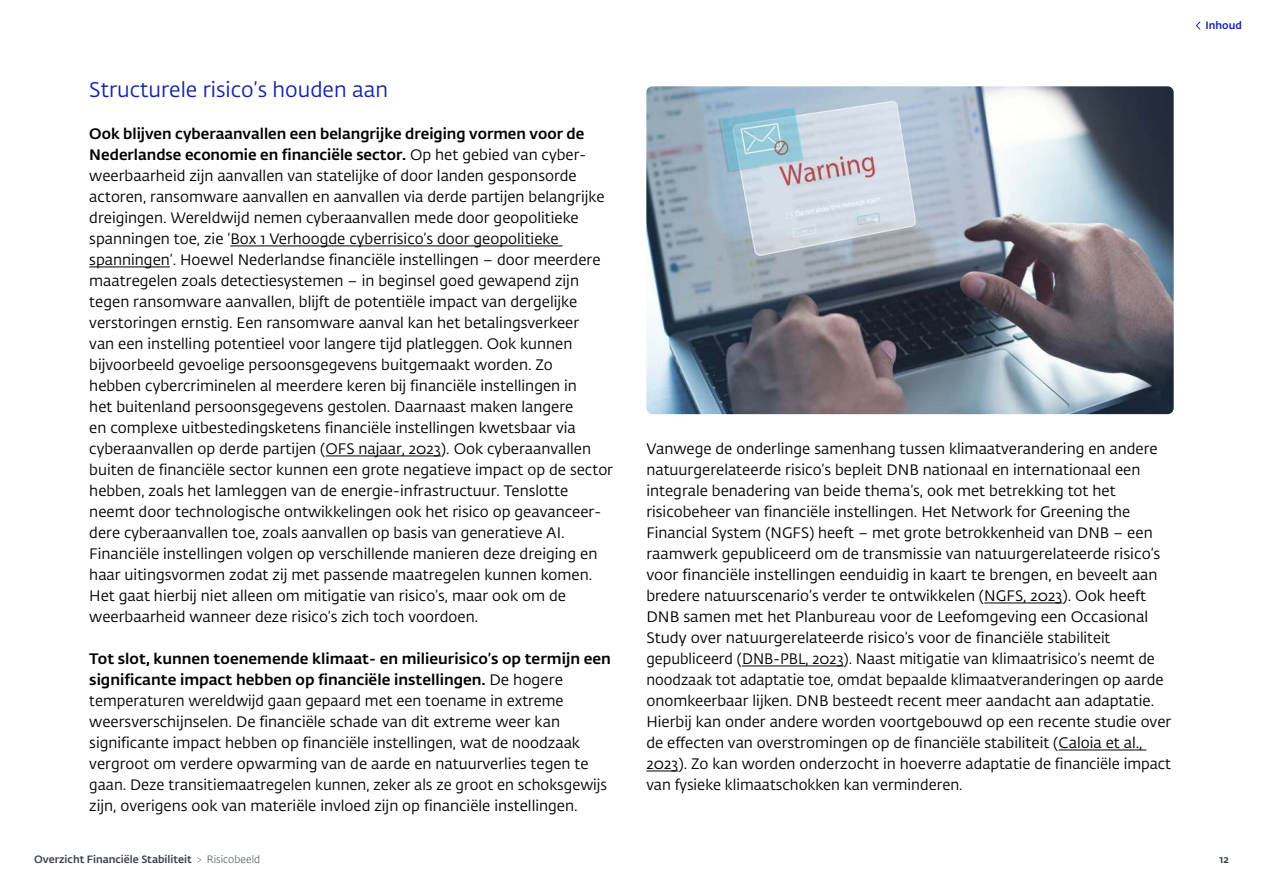
<style>
.page{position:relative;width:1263px;height:893px;background:#fff}
.page>*{position:absolute;margin:0;border:0;box-sizing:border-box;transform-origin:0 0}
.H3_Kop_2{font:21px "DNB Fedra";color:#1226aa}
.P_Broodtekst{font:15px/21px "DNB Fedra";color:#000}
.t1{font:500 10.5px "DNB Fedra";color:#3a4250}
.t2{font:300 10.5px "DNB Fedra";color:#3a4250}
.P_Layout_Tab{font:500 10.5px "DNB Fedra";color:#1226aa}
.s1{font-weight:500}
</style>
<div class="page">
<svg style="left:1196px;top:21px;width:5px;height:9px"></svg>
<hr style="left:230px;top:246px;width:333px;height:1px;background:#000">
<hr style="left:89px;top:267px;width:81px;height:1px;background:#000">
<hr style="left:326px;top:456px;width:115px;height:1px;background:#000">
<hr style="left:984px;top:603px;width:78px;height:1px;background:#000">
<hr style="left:742px;top:666px;width:102px;height:1px;background:#000">
<hr style="left:1059px;top:750px;width:87px;height:1px;background:#000">
<hr style="left:646px;top:771px;width:32px;height:1px;background:#000">
<img style="left:646px;top:86px;width:528px;height:328px">
<h3 class="H3_Kop_2" style="left:89px;top:77px;width:300px">Structurele risico’s houden aan</h3>
<p class="P_Broodtekst" style="left:89px;top:124px;width:525px"><span class="s1">Ook blijven cyberaanvallen een belangrijke dreiging vormen voor de Nederlandse economie en financiële sector.</span> Op het gebied van cyber&shy;weerbaarheid zijn aanvallen van statelijke of door landen gesponsorde actoren, ransomware aanvallen en aanvallen via derde partijen belangrijke dreigingen. Wereldwijd nemen cyberaanvallen mede door geopolitieke spanningen toe, zie ‘Box 1 Verhoogde cyberrisico’s door geopolitieke spanningen’. Hoewel Nederlandse financiële instellingen – door meerdere maatregelen zoals detectiesystemen – in beginsel goed gewapend zijn tegen ransomware aanvallen, blijft de potentiële impact van dergelijke verstoringen ernstig. Een ransomware aanval kan het betalingsverkeer<br>van een instelling potentieel voor langere tijd platleggen. Ook kunnen bijvoorbeeld gevoelige persoonsgegevens buitgemaakt worden. Zo<br>hebben cybercriminelen al meerdere keren bij financiële instellingen in<br>het buitenland persoonsgegevens gestolen. Daarnaast maken langere<br>en complexe uitbestedingsketens financiële instellingen kwetsbaar via cyberaanvallen op derde partijen (OFS najaar, 2023). Ook cyberaanvallen buiten de financiële sector kunnen een grote negatieve impact op de sector hebben, zoals het lamleggen van de energie-infrastructuur. Tenslotte neemt door technologische ontwikkelingen ook het risico op geavanceer&shy;dere cyberaanvallen toe, zoals aanvallen op basis van generatieve AI.<br>Financiële instellingen volgen op verschillende manieren deze dreiging en haar uitingsvormen zodat zij met passende maatregelen kunnen komen.<br>Het gaat hierbij niet alleen om mitigatie van risico’s, maar ook om de weerbaarheid wanneer deze risico’s zich toch voordoen.</p>
<p class="P_Broodtekst" style="left:89px;top:649px;width:523px"><span class="s1">Tot slot, kunnen toenemende klimaat- en milieurisico’s op termijn een significante impact hebben op financiële instellingen.</span> De hogere temperaturen wereldwijd gaan gepaard met een toename in extreme weersverschijnselen. De financiële schade van dit extreme weer kan significante impact hebben op financiële instellingen, wat de noodzaak vergroot om verdere opwarming van de aarde en natuurverlies tegen te gaan. Deze transitiemaatregelen kunnen, zeker als ze groot en schoksgewijs zijn, overigens ook van materiële invloed zijn op financiële instellingen.</p>
<p class="P_Broodtekst" style="left:646px;top:439px;width:526px">Vanwege de onderlinge samenhang tussen klimaatverandering en andere natuurgerelateerde risico’s bepleit DNB nationaal en internationaal een integrale benadering van beide thema’s, ook met betrekking tot het risicobeheer van financiële instellingen. Het Network for Greening the Financial System (NGFS) heeft – met grote betrokkenheid van DNB – een raamwerk gepubliceerd om de transmissie van natuurgerelateerde risico’s voor financiële instellingen eenduidig in kaart te brengen, en beveelt aan bredere natuurscenario’s verder te ontwikkelen (NGFS, 2023). Ook heeft DNB samen met het Planbureau voor de Leefomgeving een Occasional Study over natuurgerelateerde risico’s voor de financiële stabiliteit gepubliceerd (DNB-PBL, 2023). Naast mitigatie van klimaatrisico’s neemt de noodzaak tot adaptatie toe, omdat bepaalde klimaatveranderingen op aarde onomkeerbaar lijken. DNB besteedt recent meer aandacht aan adaptatie.<br>Hierbij kan onder andere worden voortgebouwd op een recente studie over de effecten van overstromingen op de financiële stabiliteit (Caloia et al., 2023). Zo kan worden onderzocht in hoeverre adaptatie de financiële impact van fysieke klimaatschokken kan verminderen.</p>
<p class="P_Layout_Tab" style="left:1205px;top:19px;width:38px">Inhoud</p>
<p class="t1" style="left:34px;top:853px;width:159px">Overzicht Financiële Stabiliteit</p>
<p class="t2" style="left:207px;top:853px;width:55px">Risicobeeld</p>
<p class="t1" style="left:1219px;top:853px;width:11px">12</p>
</div>
